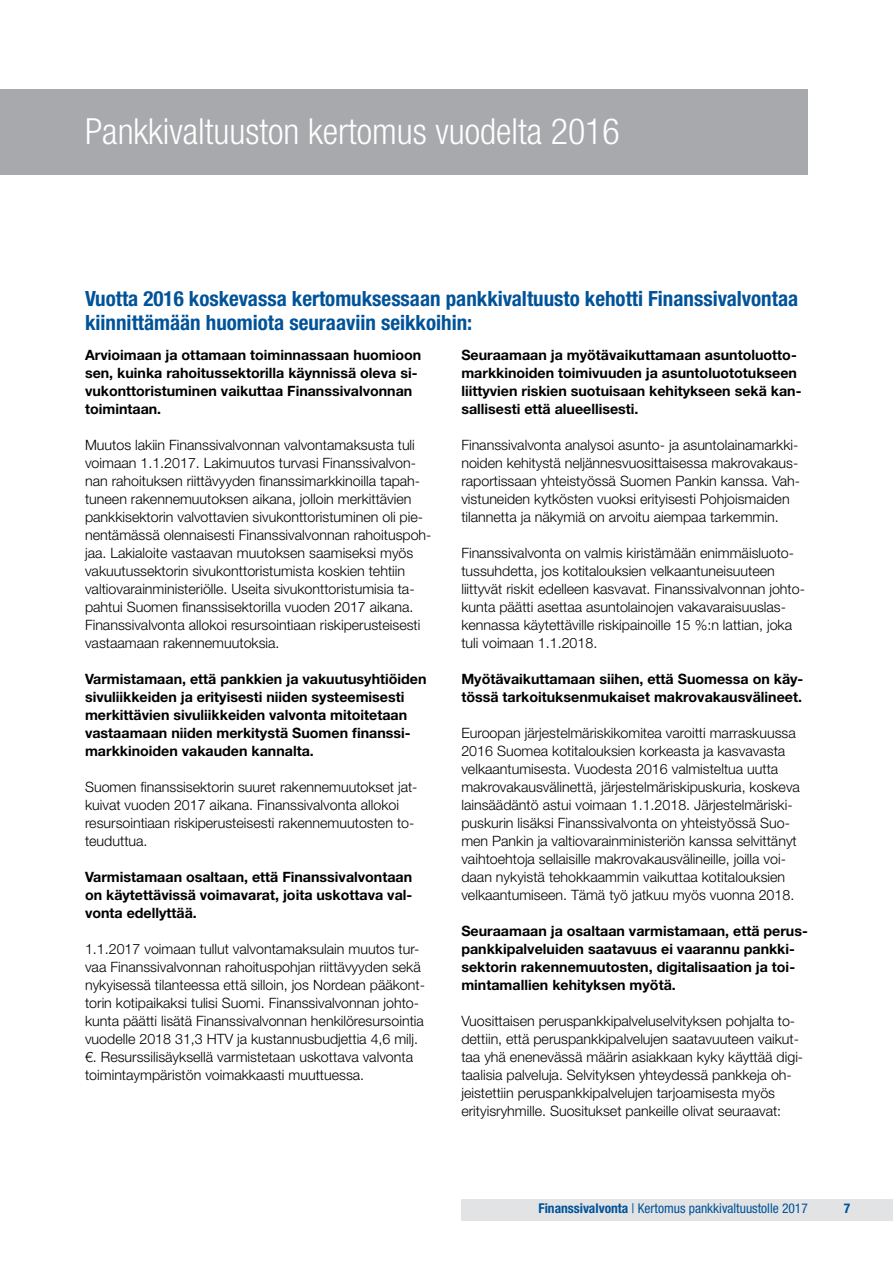
<style>
.page{position:relative;width:893px;height:1263px;background:#fff}
.page>*{position:absolute;margin:0;border:0;box-sizing:border-box;transform-origin:0 0}
.t1{font:300 condensed 36px "Helvetica Neue LT Std";color:#fff}
.t2{font:700 condensed 21px/24px "Helvetica Neue LT Std";color:#005399}
.t3{font:300 14.25px/18px "Helvetica Neue LT Std";color:#000}
.t4{font:700 14.25px/18px "Helvetica Neue LT Std";color:#000}
.t5{font:condensed 13.5px "Helvetica Neue LT Std";color:#005399}
.t6{font:700 condensed 13.5px "Helvetica Neue LT Std";color:#005399}
.s1{font-weight:700}
</style>
<div class="page">
<div style="left:461px;top:1199px;width:432px;height:21px;background:#e2e3e4"></div>
<div style="left:0;top:89px;width:808px;height:85px;background:#a7a9ac"></div>
<h1 class="t1" style="left:85px;top:111px;width:536px">Pankkivaltuuston kertomus vuodelta 2016</h1>
<h2 class="t2" style="left:85px;top:286px;width:715px">Vuotta 2016 koskevassa kertomuksessaan pankkivaltuusto kehotti Finanssivalvontaa kiinnittämään huomiota seuraaviin seikkoihin:</h2>
<p class="t4" style="left:85px;top:346px;width:338px">Arvioimaan ja ottamaan toiminnassaan huomioon sen, kuinka rahoitussektorilla käynnissä oleva si&shy;vukonttoristuminen vaikuttaa Finanssivalvonnan toimintaan.</p>
<p class="t3" style="left:85px;top:436px;width:348px">Muutos lakiin Finanssivalvonnan valvontamaksusta tuli voimaan 1.1.2017. Lakimuutos turvasi Finanssivalvon&shy;nan rahoituksen riittävyyden finanssimarkkinoilla tapah&shy;tuneen rakennemuutoksen aikana, jolloin merkittävien pankkisektorin valvottavien sivukonttoristuminen oli pie&shy;nentämässä olennaisesti Finanssivalvonnan rahoituspoh&shy;jaa. Lakialoite vastaavan muutoksen saamiseksi myös vakuutussektorin sivukonttoristumista koskien tehtiin valtiovarainministeriölle. Useita sivukonttoristumisia ta&shy;pahtui Suomen finanssisektorilla vuoden 2017 aikana.<br>Finanssivalvonta allokoi resursointiaan riskiperusteisesti vastaamaan rakennemuutoksia.</p>
<p class="t4" style="left:85px;top:670px;width:343px">Varmistamaan, että pankkien ja vakuutusyhtiöiden sivuliikkeiden ja erityisesti niiden systeemisesti merkittävien sivuliikkeiden valvonta mitoitetaan vastaamaan niiden merkitystä Suomen finanssi&shy;markkinoiden vakauden kannalta.</p>
<p class="t3" style="left:85px;top:778px;width:334px">Suomen finanssisektorin suuret rakennemuutokset jat&shy;kuivat vuoden 2017 aikana. Finanssivalvonta allokoi resursointiaan riskiperusteisesti rakennemuutosten to&shy;teuduttua.</p>
<p class="t4" style="left:85px;top:868px;width:329px;text-align:justify">Varmistamaan osaltaan, että Finanssivalvontaan on käytettävissä voimavarat, joita uskottava val&shy;vonta edellyttää.</p>
<p class="t3" style="left:85px;top:940px;width:341px">1.1.2017 voimaan tullut valvontamaksulain muutos tur&shy;vaa Finanssivalvonnan rahoituspohjan riittävyyden sekä nykyisessä tilanteessa että silloin, jos Nordean pääkont&shy;torin kotipaikaksi tulisi Suomi. Finanssivalvonnan johto&shy;kunta päätti lisätä Finanssivalvonnan henkilöresursointia vuodelle 2018 31,3 HTV ja kustannusbudjettia 4,6 milj. €. Resurssilisäyksellä varmistetaan uskottava valvonta toimintaympäristön voimakkaasti muuttuessa.</p>
<p class="t4" style="left:461px;top:346px;width:342px">Seuraamaan ja myötävaikuttamaan asuntoluotto&shy;markkinoiden toimivuuden ja asuntoluototukseen liittyvien riskien suotuisaan kehitykseen sekä kan&shy;sallisesti että alueellisesti.</p>
<p class="t3" style="left:461px;top:436px;width:340px">Finanssivalvonta analysoi asunto- ja asuntolainamarkki&shy;noiden kehitystä neljännesvuosittaisessa makrovakaus&shy;raportissaan yhteistyössä Suomen Pankin kanssa. Vah&shy;vistuneiden kytkösten vuoksi erityisesti Pohjoismaiden tilannetta ja näkymiä on arvoitu aiempaa tarkemmin.</p>
<p class="t3" style="left:461px;top:544px;width:345px">Finanssivalvonta on valmis kiristämään enimmäisluoto&shy;tussuhdetta, jos kotitalouksien velkaantuneisuuteen liittyvät riskit edelleen kasvavat. Finanssivalvonnan johto&shy;kunta päätti asettaa asuntolainojen vakavaraisuuslas&shy;kennassa käytettäville riskipainoille 15 %:n lattian, joka tuli voimaan 1.1.2018.</p>
<p class="t4" style="left:461px;top:669px;width:343px">Myötävaikuttamaan siihen, että Suomessa on käy&shy;tössä tarkoituksenmukaiset makrovakausvälineet.</p>
<p class="t3" style="left:461px;top:724px;width:340px">Euroopan järjestelmäriskikomitea varoitti marraskuussa 2016 Suomea kotitalouksien korkeasta ja kasvavasta velkaantumisesta. Vuodesta 2016 valmisteltua uutta makrovakausvälinettä, järjestelmäriskipuskuria, koskeva lainsäädäntö astui voimaan 1.1.2018. Järjestelmäriski&shy;puskurin lisäksi Finanssivalvonta on yhteistyössä Suo&shy;men Pankin ja valtiovarainministeriön kanssa selvittänyt vaihtoehtoja sellaisille makrovakausvälineille, joilla voi&shy;daan nykyistä tehokkaammin vaikuttaa kotitalouksien velkaantumiseen. Tämä työ jatkuu myös vuonna 2018.</p>
<p class="t4" style="left:461px;top:921px;width:348px">Seuraamaan ja osaltaan varmistamaan, että perus&shy;pankkipalveluiden saatavuus ei vaarannu pankki&shy;sektorin rakennemuutosten, digitalisaation ja toi&shy;mintamallien kehityksen myötä.</p>
<p class="t3" style="left:461px;top:1011px;width:343px">Vuosittaisen peruspankkipalveluselvityksen pohjalta to&shy;dettiin, että peruspankkipalvelujen saatavuuteen vaikut&shy;taa yhä enenevässä määrin asiakkaan kyky käyttää digi&shy;taalisia palveluja. Selvityksen yhteydessä pankkeja oh&shy;jeistettiin peruspankkipalvelujen tarjoamisesta myös erityisryhmille. Suositukset pankeille olivat seuraavat:</p>
<p class="t5" style="left:538px;top:1200px;width:271px"><span class="s1">Finanssivalvonta</span> | Kertomus pankkivaltuustolle 2017</p>
<p class="t6" style="left:844px;top:1200px;width:8px">7</p>
</div>
